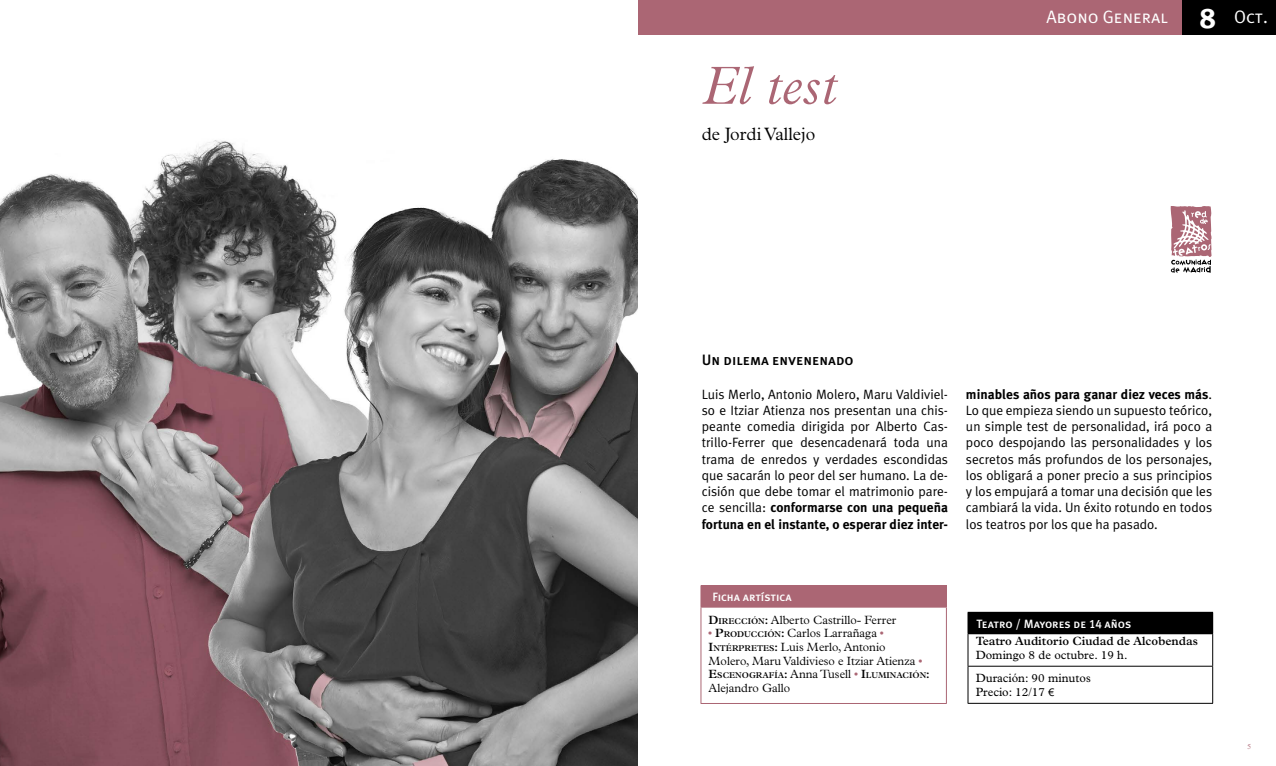
<style>
.page{position:relative;width:1276px;height:766px;background:#fff}
.page>*{position:absolute;margin:0;border:0;box-sizing:border-box;transform-origin:0 0}
.t1{font:italic 300 54px "Plantin";color:#ab6674}
.t2{font:18px "Meta Plus Normal Caps";color:#fff}
.t3{font:300 18px "Plantin";color:#000}
.t4{font:15px "Meta Plus Medium Caps";color:#000}
.t5{font:13.5px/16.2px "Meta Plus Normal";color:#000;text-align:justify}
.t6{font:700 13.5px/16.2px "Meta Plus";color:#000}
.t7{font:300 12px/13.6px "Plantin";color:#000}
.t8{font:12px/23.4px "Plantin";color:#000}
.t9{font:12px "Meta Plus Medium Caps";color:#fff}
.t10{font:600 12px "Plantin";color:#000}
.t11{font:600 8.4px "Plantin";color:#000}
.t12{font:300 7.65px "Plantin";color:#ab6674}
.s1{font-family:"Meta Plus Bold Caps";font-size:28.5px}
.s2{font-family:"Meta Plus Normal";font-weight:400}
.s3{font-weight:600}
.s4{font-weight:600;font-size:8.4px}
.s5{color:#ab6674}
.s6{font-style:inherit}
.s7{font-size:12px}
.s8{font-weight:300;font-size:12px}
.s9{font-weight:300;font-size:12px;color:#ab6674}
.s10{font-family:"Arial";font-size:10.5px}
</style>
<div class="page">
<div style="left:1181px;top:0;width:95px;height:35px;background:#000"></div>
<div style="left:638px;top:0;width:543px;height:35px;background:#ab6674"></div>
<img style="left:0;top:140px;width:638px;height:625px">
<svg style="left:1170px;top:206px;width:42px;height:67px"></svg>
<div style="left:701px;top:585px;width:245px;height:22px;background:#ab6674"></div>
<hr style="left:700px;top:585px;width:246px;height:1px;background:#ab6674">
<svg style="left:700px;top:586px;width:1px;height:20px"></svg>
<svg style="left:946px;top:586px;width:1px;height:20px"></svg>
<hr style="left:700px;top:606px;width:246px;height:1px;background:#ab6674">
<hr style="left:700px;top:607px;width:1px;height:96px;background:#ab6674">
<hr style="left:946px;top:607px;width:1px;height:96px;background:#ab6674">
<hr style="left:700px;top:703px;width:246px;height:1px;background:#ab6674">
<div style="left:968px;top:612px;width:244px;height:21px;background:#000"></div>
<hr style="left:967px;top:611px;width:246px;height:1px;background:#000">
<svg style="left:967px;top:612px;width:1px;height:21px"></svg>
<svg style="left:1212px;top:612px;width:1px;height:21px"></svg>
<hr style="left:967px;top:634px;width:1px;height:31px;background:#000">
<hr style="left:1212px;top:634px;width:1px;height:31px;background:#000">
<hr style="left:967px;top:665px;width:246px;height:1px;background:#000">
<hr style="left:967px;top:666px;width:1px;height:36px;background:#000">
<hr style="left:1212px;top:666px;width:1px;height:36px;background:#000">
<hr style="left:967px;top:702px;width:246px;height:1px;background:#000">
<hr style="left:967px;top:633px;width:246px;height:1px;background:#000">
<h1 class="t1" style="left:702px;top:56px;width:136px">El test</h1>
<h2 class="t3" style="left:702px;top:124px;width:115px">de Jordi Vallejo</h2>
<h2 class="t2" style="left:1046px;top:7px;width:223px">Abono General <span class="s1">8</span> Oct.</h2>
<p class="t4" style="left:702px;top:351px;width:153px">Un dilema envenenado</p>
<p class="t5" style="left:702px;top:386px;width:248px">Luis Merlo, Antonio Molero, Maru Valdiviel&shy;so e Itziar Atienza nos presentan una chis&shy;peante comedia dirigida por Alberto Cas&shy;trillo-Ferrer que desencadenará toda una trama de enredos y verdades escondidas que sacarán lo peor del ser humano. La de&shy;cisión que debe tomar el matrimonio pare-</p>
<p class="t6" style="left:702px;top:499px;width:248px"><span class="s2">ce sencilla:</span> conformarse con una pequeña fortuna en el instante, o esperar diez inter-</p>
<p class="t6" style="left:966px;top:386px;width:248px">minables años para ganar diez veces más<span class="s2">.</span></p>
<p class="t5" style="left:966px;top:402px;width:248px">Lo que empieza siendo un supuesto teórico, un simple test de personalidad, irá poco a poco despojando las personalidades y los secretos más profundos de los personajes, los obligará a poner precio a sus principios y los empujará a tomar una decisión que les cambiará la vida. Un éxito rotundo en todos los teatros por los que ha pasado.</p>
<p class="t9" style="left:712px;top:590px;width:81px">Ficha artística</p>
<p class="t7" style="left:708px;top:613px;width:189px"><span class="s3">D</span><span class="s4">IRECCIÓN</span><span class="s3">:</span> Alberto Castrillo- Ferrer</p>
<p class="t7" style="left:708px;top:626px;width:215px"><span class="s5">•</span> <span class="s3">P</span><span class="s4">RODUCCIÓN</span><span class="s3">:</span> Carlos Larrañaga <span class="s5">•<br></span><span class="s3">I</span><span class="s4">NTÉRPRETES</span><span class="s3">:</span> Luis Merlo, Antonio<br>Molero<span class="s6">,</span> Maru Valdivieso e Itziar Atienza <span class="s5">•</span></p>
<p class="t11" style="left:708px;top:670px;width:223px"><span class="s7">E</span>SCENOGRAFÍA<span class="s7">:</span> <span class="s8">Anna Tusell</span> <span class="s9">•</span> <span class="s7">I</span>LUMINACIÓN<span class="s7">:</span></p>
<p class="t7" style="left:708px;top:681px;width:83px">Alejandro Gallo</p>
<p class="t9" style="left:976px;top:616px;width:156px">Teatro / Mayores de 14 años</p>
<p class="t10" style="left:975px;top:633px;width:224px">Teatro Auditorio Ciudad de Alcobendas</p>
<p class="t8" style="left:975px;top:642px;width:153px">Domingo 8 de octubre. 19 h.<br>Duración: 90 minutos</p>
<p class="t8" style="left:975px;top:679px;width:80px">Precio: 12/17 <span class="s10">€</span></p>
<p class="t12" style="left:1247px;top:742px;width:6px">5</p>
</div>
